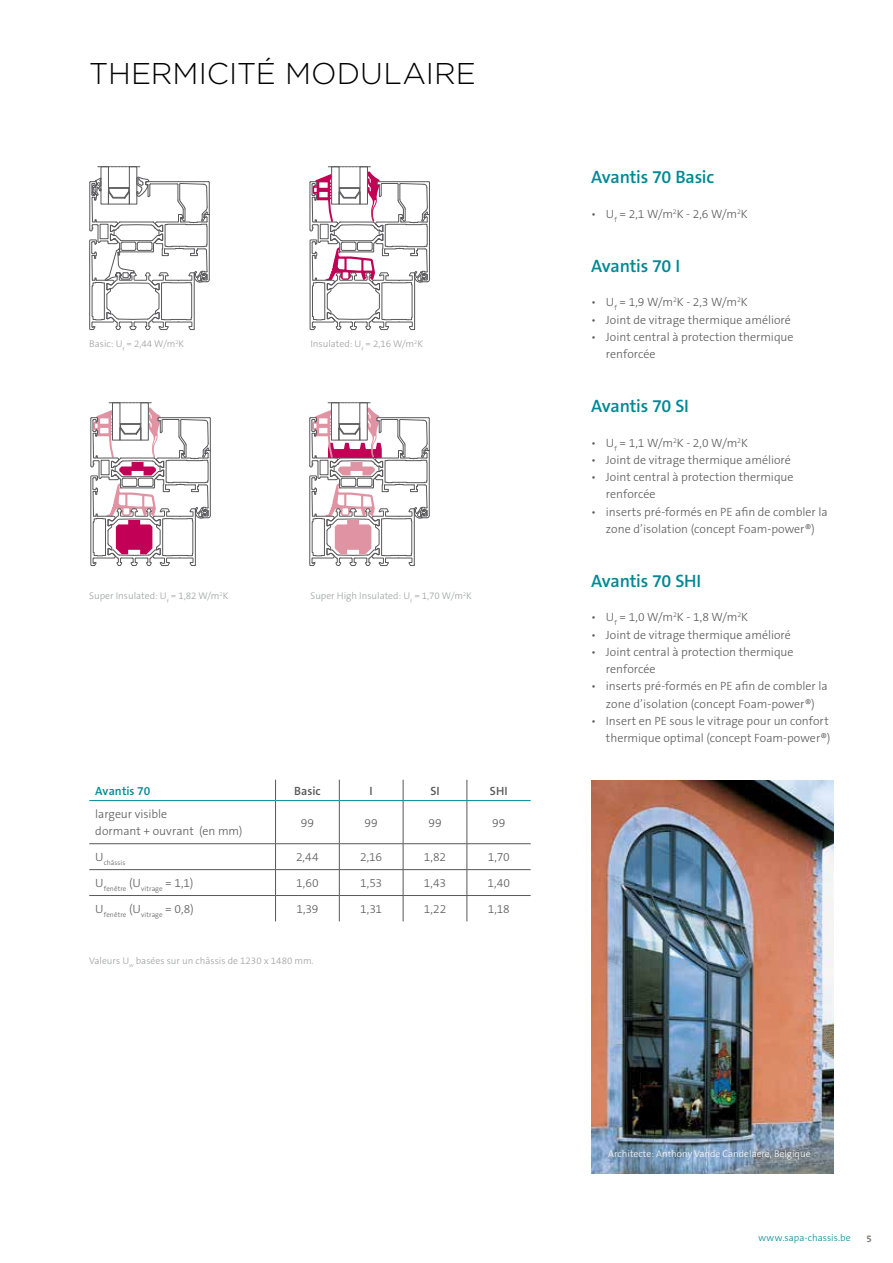
<style>
.page{position:relative;width:893px;height:1263px;background:#fff}
.page>*{position:absolute;margin:0;border:0;box-sizing:border-box;transform-origin:0 0}
.t1{font:300 30px "Gotham";color:#000}
.t2{font:600 18px "The Sans B W6";letter-spacing:-.015em;color:#008894}
.t3{font:300 12px/17.2px "The Sans B W3";color:#58585a}
.t4{font:600 12px "The Sans B W6";color:#58585a}
.t5{font:600 12px "The Sans B W6";color:#008894}
.t6{font:300 9.75px "The Sans B W3";color:#9c9e9f}
.t7{font:300 9.75px "The Sans B W3";color:#fff}
.t8{font:300 9.75px "The Sans B W3";letter-spacing:.005em;color:#008894}
.t9{font:700 9.75px "The Sans B W7";color:#7e7b72}
.t10{font:300 7.05px "The Sans B W3";letter-spacing:.01em;color:#58585a}
</style>
<div class="page">
<div style="left:101px;top:166px;width:8px;height:38px;border:1px solid #58585a"></div>
<div style="left:129px;top:166px;width:8px;height:38px;border:1px solid #58585a"></div>
<svg style="left:98px;top:166px;width:42px;height:1px"></svg>
<svg style="left:89px;top:177px;width:121px;height:153px"></svg>
<svg style="left:309px;top:166px;width:121px;height:164px"></svg>
<svg style="left:90px;top:402px;width:121px;height:164px"></svg>
<svg style="left:309px;top:402px;width:121px;height:164px"></svg>
<img style="left:591px;top:780px;width:242px;height:394px">
<svg style="left:275px;top:780px;width:1px;height:20px"></svg>
<svg style="left:339px;top:780px;width:1px;height:20px"></svg>
<svg style="left:403px;top:780px;width:1px;height:20px"></svg>
<svg style="left:467px;top:780px;width:1px;height:20px"></svg>
<hr style="left:275px;top:801px;width:1px;height:42px;background:#58585a">
<hr style="left:339px;top:801px;width:1px;height:42px;background:#58585a">
<hr style="left:403px;top:801px;width:1px;height:42px;background:#58585a">
<hr style="left:467px;top:801px;width:1px;height:42px;background:#58585a">
<hr style="left:89px;top:843px;width:187px;height:1px;background:#58585a">
<hr style="left:276px;top:843px;width:63px;height:1px;background:#58585a">
<hr style="left:339px;top:843px;width:64px;height:1px;background:#58585a">
<hr style="left:403px;top:843px;width:64px;height:1px;background:#58585a">
<hr style="left:467px;top:843px;width:64px;height:1px;background:#58585a">
<hr style="left:89px;top:869px;width:187px;height:1px;background:#58585a">
<hr style="left:276px;top:869px;width:63px;height:1px;background:#58585a">
<hr style="left:339px;top:869px;width:64px;height:1px;background:#58585a">
<hr style="left:403px;top:869px;width:64px;height:1px;background:#58585a">
<hr style="left:467px;top:869px;width:64px;height:1px;background:#58585a">
<hr style="left:89px;top:895px;width:187px;height:1px;background:#58585a">
<hr style="left:276px;top:895px;width:63px;height:1px;background:#58585a">
<svg style="left:275px;top:844px;width:1px;height:77px"></svg>
<hr style="left:339px;top:895px;width:64px;height:1px;background:#58585a">
<svg style="left:339px;top:844px;width:1px;height:77px"></svg>
<hr style="left:403px;top:895px;width:64px;height:1px;background:#58585a">
<svg style="left:403px;top:844px;width:1px;height:77px"></svg>
<hr style="left:467px;top:895px;width:64px;height:1px;background:#58585a">
<svg style="left:467px;top:844px;width:1px;height:77px"></svg>
<hr style="left:89px;top:800px;width:187px;height:1px;background:#008894">
<hr style="left:276px;top:800px;width:63px;height:1px;background:#008894">
<hr style="left:339px;top:800px;width:64px;height:1px;background:#008894">
<hr style="left:403px;top:800px;width:64px;height:1px;background:#008894">
<hr style="left:467px;top:800px;width:64px;height:1px;background:#008894">
<h1 class="t1" style="left:89px;top:54px;width:388px">THERMICITÉ MODULAIRE</h1>
<p class="t6" style="left:89px;top:338px;width:96px">Basic: U<sub>f</sub> = 2,44 W/m<sup>2</sup>K</p>
<p class="t6" style="left:310px;top:338px;width:114px">Insulated: U<sub>f</sub> = 2,16 W/m<sup>2</sup>K</p>
<p class="t6" style="left:89px;top:590px;width:141px">Super Insulated: U<sub>f</sub> = 1,82 W/m<sup>2</sup>K</p>
<p class="t6" style="left:310px;top:590px;width:163px">Super High Insulated: U<sub>f</sub> = 1,70 W/m<sup>2</sup>K</p>
<p class="t5" style="left:95px;top:783px;width:57px">Avantis 70</p>
<p class="t4" style="left:294px;top:783px;width:28px">Basic</p>
<p class="t4" style="left:370px;top:783px;width:5px">I</p>
<p class="t4" style="left:430px;top:783px;width:11px">SI</p>
<p class="t4" style="left:490px;top:783px;width:19px">SHI</p>
<p class="t3" style="left:95px;top:805px;width:149px">largeur visible<br>dormant + ouvrant (en mm)</p>
<p class="t3" style="left:301px;top:814px;width:15px">99</p>
<p class="t3" style="left:365px;top:814px;width:15px">99</p>
<p class="t3" style="left:428px;top:814px;width:15px">99</p>
<p class="t3" style="left:492px;top:814px;width:15px">99</p>
<p class="t10" style="left:95px;top:858px;width:32px"><sup>U</sup>châssis</p>
<p class="t3" style="left:296px;top:848px;width:24px">2,44</p>
<p class="t3" style="left:360px;top:848px;width:24px">2,16</p>
<p class="t3" style="left:424px;top:848px;width:24px">1,82</p>
<p class="t3" style="left:488px;top:848px;width:23px">1,70</p>
<p class="t10" style="left:95px;top:884px;width:100px"><sup>U</sup>fenêtre <sup>(U</sup>vitrage <sup>=</sup> <sup>1,1)</sup></p>
<p class="t3" style="left:296px;top:874px;width:24px">1,60</p>
<p class="t3" style="left:360px;top:874px;width:23px">1,53</p>
<p class="t3" style="left:424px;top:874px;width:24px">1,43</p>
<p class="t3" style="left:487px;top:874px;width:24px">1,40</p>
<p class="t10" style="left:95px;top:910px;width:100px"><sup>U</sup>fenêtre <sup>(U</sup>vitrage <sup>=</sup> <sup>0,8)</sup></p>
<p class="t3" style="left:296px;top:900px;width:24px">1,39</p>
<p class="t3" style="left:360px;top:900px;width:23px">1,31</p>
<p class="t3" style="left:424px;top:900px;width:24px">1,22</p>
<p class="t3" style="left:488px;top:900px;width:24px">1,18</p>
<p class="t6" style="left:89px;top:955px;width:226px">Valeurs U<sub>w</sub> basées sur un châssis de 1230 x 1480 mm.</p>
<h2 class="t2" style="left:591px;top:166px;width:125px">Avantis 70 Basic</h2>
<p class="t3" style="left:591px;top:205px;width:158px">• U<sub>f</sub> = 2,1 W/m<sup>2</sup>K - 2,6 W/m<sup>2</sup>K</p>
<h2 class="t2" style="left:591px;top:254px;width:91px">Avantis 70 I</h2>
<p class="t3" style="left:591px;top:294px;width:158px">• U<sub>f</sub> = 1,9 W/m<sup>2</sup>K - 2,3 W/m<sup>2</sup>K</p>
<p class="t3" style="left:591px;top:311px;width:201px">• Joint de vitrage thermique amélioré</p>
<p class="t3" style="left:606px;top:328px;width:189px;text-indent:-15px">• Joint central à protection thermique renforcée</p>
<h2 class="t2" style="left:591px;top:395px;width:99px">Avantis 70 SI</h2>
<p class="t3" style="left:591px;top:434px;width:158px">• U<sub>f</sub> = 1,1 W/m<sup>2</sup>K - 2,0 W/m<sup>2</sup>K</p>
<p class="t3" style="left:591px;top:451px;width:201px">• Joint de vitrage thermique amélioré</p>
<p class="t3" style="left:606px;top:469px;width:189px;text-indent:-15px">• Joint central à protection thermique renforcée</p>
<p class="t3" style="left:591px;top:503px;width:238px;text-align:center">• inserts pré-formés en PE afin de combler la zone d’isolation (concept Foam-power®)</p>
<h2 class="t2" style="left:591px;top:569px;width:112px">Avantis 70 SHI</h2>
<p class="t3" style="left:591px;top:609px;width:159px">• U<sub>f</sub> = 1,0 W/m<sup>2</sup>K - 1,8 W/m<sup>2</sup>K</p>
<p class="t3" style="left:591px;top:626px;width:201px">• Joint de vitrage thermique amélioré</p>
<p class="t3" style="left:606px;top:643px;width:189px;text-indent:-15px">• Joint central à protection thermique renforcée</p>
<p class="t3" style="left:591px;top:678px;width:238px;text-align:center">• inserts pré-formés en PE afin de combler la zone d’isolation (concept Foam-power®)</p>
<p class="t3" style="left:591px;top:712px;width:241px;text-align:right">• Insert en PE sous le vitrage pour un confort thermique optimal (concept Foam-power®)</p>
<p class="t7" style="left:608px;top:1147px;width:204px">Architecte: Anthony Vande Candelaere, Belgique</p>
<p class="t8" style="left:758px;top:1232px;width:94px">www.sapa-chassis.be</p>
<p class="t9" style="left:866px;top:1232px;width:7px">5</p>
</div>
